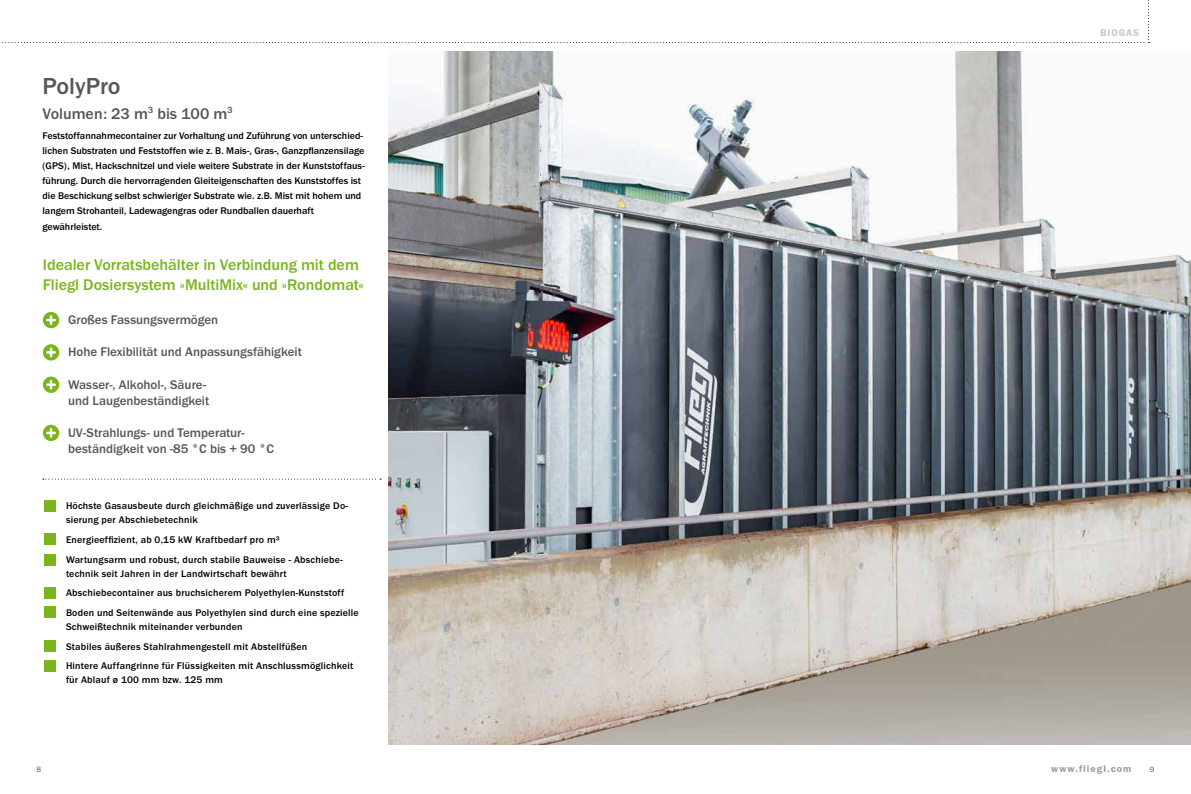
<style>
.page{position:relative;width:1191px;height:794px;background:#fff}
.page>*{position:absolute;margin:0;border:0;box-sizing:border-box;transform-origin:0 0}
.t1{font:500 24px "Franklin Gothic URW";color:#575756}
.t2{font:500 16px/20px "Franklin Gothic URW";color:#7ab51c}
.t3{font:500 16px "Franklin Gothic URW";color:#575756}
.t4{font:500 13px/15.6px "Franklin Gothic URW";color:#575756}
.t5{font:500 10px/15px "Franklin Gothic URW";letter-spacing:.015em;color:#000}
.t6{font:10px "Franklin Gothic URW Dem";letter-spacing:.1em;color:#9d9d9c}
.t7{font:10px "Franklin Gothic URW Dem";letter-spacing:.09em;color:#c8c8c8}
.t8{font:8px "Franklin Gothic URW Boo";color:#575756}
</style>
<div class="page">
<svg style="left:0;top:0;width:1149px;height:43px"></svg>
<img style="left:388px;top:51px;width:803px;height:693px">
<svg style="left:42px;top:311px;width:18px;height:18px"></svg>
<div style="left:43px;top:312px;width:16px;height:16px;background:#7ab51c;border-radius:50%"></div>
<svg style="left:46px;top:315px;width:10px;height:10px"></svg>
<svg style="left:42px;top:343px;width:18px;height:18px"></svg>
<div style="left:43px;top:344px;width:16px;height:16px;background:#7ab51c;border-radius:50%"></div>
<svg style="left:46px;top:347px;width:10px;height:10px"></svg>
<svg style="left:42px;top:376px;width:18px;height:17px"></svg>
<svg style="left:43px;top:376px;width:16px;height:17px"></svg>
<svg style="left:46px;top:380px;width:10px;height:9px"></svg>
<svg style="left:42px;top:424px;width:18px;height:18px"></svg>
<div style="left:43px;top:425px;width:16px;height:16px;background:#7ab51c;border-radius:50%"></div>
<svg style="left:46px;top:428px;width:10px;height:10px"></svg>
<div style="left:44px;top:500px;width:11px;height:11px;background:#7ab51c"></div>
<div style="left:44px;top:533px;width:11px;height:11px;background:#7ab51c"></div>
<div style="left:44px;top:554px;width:11px;height:11px;background:#7ab51c"></div>
<div style="left:44px;top:587px;width:11px;height:12px;background:#7ab51c"></div>
<div style="left:44px;top:607px;width:11px;height:11px;background:#7ab51c"></div>
<div style="left:44px;top:640px;width:11px;height:12px;background:#7ab51c"></div>
<div style="left:44px;top:661px;width:11px;height:11px;background:#7ab51c"></div>
<svg style="left:43px;top:478px;width:338px;height:1px"></svg>
<h1 class="t1" style="left:43px;top:71px;width:80px">PolyPro</h1>
<h2 class="t3" style="left:43px;top:104px;width:192px">Volumen: 23 m<sup>3</sup> bis 100 m<sup>3</sup></h2>
<p class="t5" style="left:43px;top:128px;width:324px">Feststoffannahmecontainer zur Vorhaltung und Zuführung von unterschied&shy;lichen Substraten und Feststoffen wie z. B. Mais-, Gras-, Ganzpflanzensilage (GPS), Mist, Hackschnitzel und viele weitere Substrate in der Kunststoffaus&shy;führung. Durch die hervorragenden Gleiteigenschaften des Kunststoffes ist die Beschickung selbst schwieriger Substrate wie. z.B. Mist mit hohem und langem Strohanteil, Ladewagengras oder Rundballen dauerhaft gewährleistet.</p>
<h2 class="t2" style="left:43px;top:255px;width:322px">Idealer Vorratsbehälter in Verbindung mit dem<br>Fliegl Dosiersystem »MultiMix« und »Rondomat«</h2>
<h3 class="t4" style="left:68px;top:311px;width:152px">Großes Fassungsvermögen</h3>
<h3 class="t4" style="left:68px;top:344px;width:235px">Hohe Flexibilität und Anpassungsfähigkeit</h3>
<h3 class="t4" style="left:68px;top:377px;width:143px">Wasser-, Alkohol-, Säure&shy;und Laugenbeständigkeit</h3>
<h3 class="t4" style="left:68px;top:425px;width:207px">UV-Strahlungs- und Temperatur&shy;beständigkeit von -85 °C bis + 90 °C</h3>
<p class="t5" style="left:66px;top:498px;width:283px;line-height:14px">Höchste Gasausbeute durch gleichmäßige und zuverlässige Do&shy;sierung per Abschiebetechnik</p>
<p class="t5" style="left:66px;top:529px;width:278px;line-height:19.7px">Energieeffizient, ab 0,15 kW Kraftbedarf pro m³<br>Wartungsarm und robust, durch stabile Bauweise - Abschiebe-</p>
<p class="t5" style="left:66px;top:563px;width:294px;line-height:19.7px">technik seit Jahren in der Landwirtschaft bewährt<br>Abschiebecontainer aus bruchsicherem Polyethylen-Kunststoff<br>Boden und Seitenwände aus Polyethylen sind durch eine spezielle</p>
<p class="t5" style="left:66px;top:616px;width:289px;line-height:19.7px">Schweißtechnik miteinander verbunden<br>Stabiles äußeres Stahlrahmengestell mit Abstellfüßen<br>Hintere Auffangrinne für Flüssigkeiten mit Anschlussmöglichkeit</p>
<p class="t5" style="left:66px;top:672px;width:158px">für Ablauf ø 100 mm bzw. 125 mm</p>
<p class="t7" style="left:1100px;top:26px;width:40px">BIOGAS</p>
<p class="t8" style="left:36px;top:764px;width:6px">8</p>
<p class="t6" style="left:1051px;top:762px;width:82px">www.fliegl.com</p>
<p class="t8" style="left:1149px;top:764px;width:6px">9</p>
</div>
